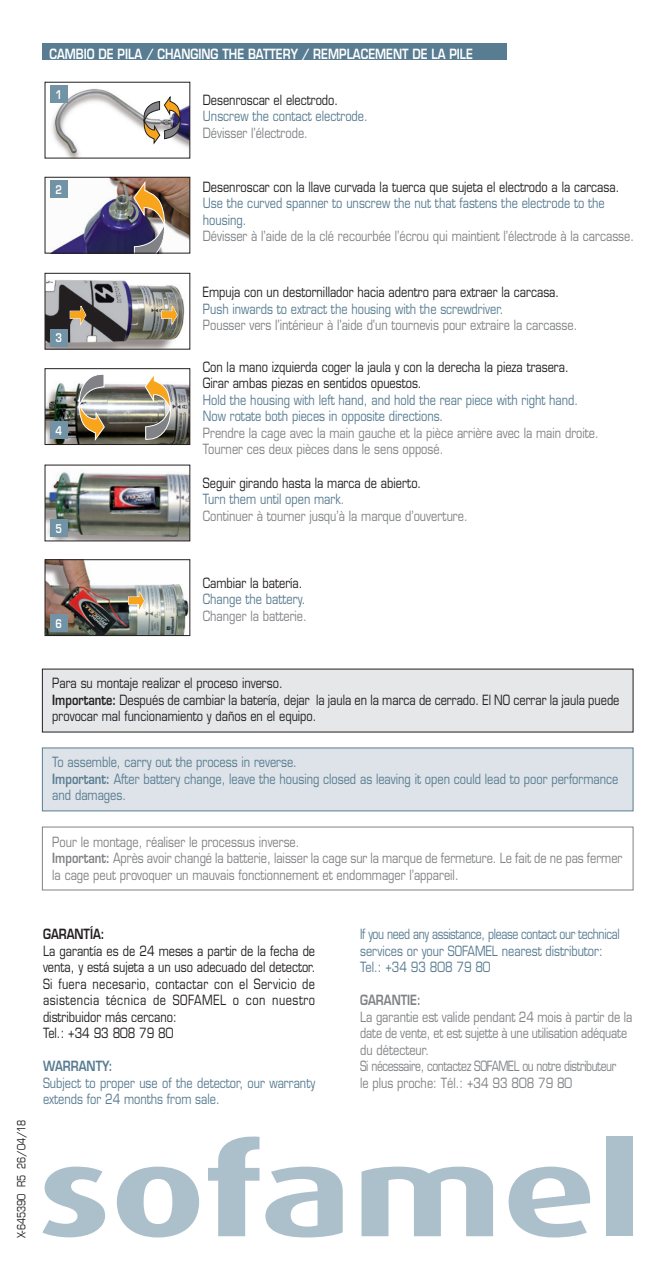
<style>
.page{position:relative;width:672px;height:1275px;background:#fff}
.page>*{position:absolute;margin:0;border:0;box-sizing:border-box;transform-origin:0 0}
.t1{font:13.75px/16.5px "Eurostile";color:#808285;scale:.8 1}
.t2{font:13.75px/16.5px "Eurostile";color:#231f20;scale:.8 1}
.t3{font:13.75px/16.5px "Eurostile";color:#587c91;scale:.8 1}
.t4{font:13.75px/16.5px "Eurostile";letter-spacing:-.03em;color:#587c91;scale:.76 1}
.t5{font:600 13.75px "Eurostile";color:#fff;scale:.8 1}
.t6{font:600 13.75px "Eurostile";color:#231f20;scale:.8 1}
.t7{font:600 13.75px "Eurostile";color:#587c91;scale:.8 1}
.t8{font:600 13.75px "Eurostile";color:#808285;scale:.8 1}
.t9{font:600 11.75px "Eurostile";color:#fff;scale:.8 1}
.t10{font:11px "Eurostile";color:#231f20;scale:.8 1}
.s1{color:#231f20}
.s2{color:#587c91}
.s3{color:#7292a5}
.s4{font-weight:600}
</style>
<div class="page">
<div style="left:42px;top:668px;width:591px;height:64px;background:#e6e7e9"></div>
<div style="left:42px;top:826px;width:591px;height:64px;background:#fff;border:1px solid #808285"></div>
<div style="left:42px;top:747px;width:591px;height:64px;background:#dde3e8;border:1px solid #587c91"></div>
<div style="left:43px;top:44px;width:464px;height:16px;background:#587c91"></div>
<img style="left:50px;top:85px;width:138px;height:71px">
<svg style="left:143px;top:96px;width:38px;height:48px"></svg>
<img style="left:53px;top:179px;width:135px;height:72px">
<svg style="left:133px;top:180px;width:33px;height:71px;background:#8d7567"></svg>
<div style="left:45px;top:177px;width:145px;height:76px;border:1px solid #231f20"></div>
<div style="left:50px;top:86px;width:17px;height:17px;background:#7292a5"></div>
<div style="left:50px;top:180px;width:17px;height:18px;background:#7292a5"></div>
<img style="left:47px;top:383px;width:141px;height:60px">
<div style="left:45px;top:368px;width:145px;height:77px;border:1px solid #231f20"></div>
<svg style="left:145px;top:376px;width:26px;height:65px"></svg>
<svg style="left:78px;top:374px;width:27px;height:67px;background:#a1967f"></svg>
<div style="left:50px;top:422px;width:17px;height:17px;background:#7292a5"></div>
<img style="left:47px;top:472px;width:141px;height:67px">
<div style="left:50px;top:519px;width:17px;height:17px;background:#7292a5"></div>
<img style="left:47px;top:561px;width:141px;height:73px">
<div style="left:45px;top:559px;width:145px;height:77px;border:1px solid #231f20"></div>
<svg style="left:128px;top:589px;width:17px;height:23px"></svg>
<div style="left:50px;top:614px;width:17px;height:18px;background:#7292a5"></div>
<img style="left:47px;top:280px;width:138px;height:67px">
<div style="left:45px;top:273px;width:145px;height:76px;border:1px solid #231f20"></div>
<svg style="left:69px;top:303px;width:18px;height:23px"></svg>
<svg style="left:161px;top:303px;width:17px;height:23px"></svg>
<div style="left:50px;top:329px;width:17px;height:17px;background:#7292a5"></div>
<svg style="left:42px;top:1166px;width:63px;height:71px"></svg>
<svg style="left:117px;top:1166px;width:82px;height:71px"></svg>
<svg style="left:208px;top:1136px;width:135px;height:101px"></svg>
<svg style="left:361px;top:1166px;width:132px;height:70px"></svg>
<svg style="left:509px;top:1166px;width:82px;height:71px"></svg>
<div style="left:606px;top:1136px;width:27px;height:100px;background:#acc0cb"></div>
<p class="t5" style="left:49px;top:45px;width:531px">CAMBIO DE PILA / CHANGING THE BATTERY / REMPLACEMENT DE LA PILE</p>
<p class="t9" style="left:55px;top:87px;width:10px">1</p>
<p class="t9" style="left:55px;top:182px;width:10px">2</p>
<p class="t9" style="left:55px;top:331px;width:10px">3</p>
<p class="t9" style="left:55px;top:423px;width:10px">4</p>
<p class="t9" style="left:55px;top:521px;width:10px">5</p>
<p class="t9" style="left:55px;top:616px;width:10px">6</p>
<p class="t2" style="left:203px;top:91px;width:171px">Desenroscar el electrodo.</p>
<p class="t3" style="left:203px;top:108px;width:208px">Unscrew the contact electrode.</p>
<p class="t1" style="left:203px;top:124px;width:133px">Dévisser l’électrode.</p>
<p class="t2" style="left:203px;top:178px;width:522px">Desenroscar con la llave curvada la tuerca que sujeta el electrodo a la carcasa.</p>
<p class="t3" style="left:203px;top:195px;width:504px">Use the curved spanner to unscrew the nut that fastens the electrode to the housing.</p>
<p class="t1" style="left:203px;top:228px;width:541px">Dévisser à l’aide de la clé recourbée l’écrou qui maintient l’électrode à la carcasse.</p>
<p class="t2" style="left:203px;top:284px;width:447px">Empuja con un destornillador hacia adentro para extraer la carcasa.</p>
<p class="t3" style="left:203px;top:300px;width:377px">Push inwards to extract the housing with the screwdriver.</p>
<p class="t1" style="left:203px;top:317px;width:470px">Pousser vers l’intérieur à l’aide d’un tournevis pour extraire la carcasse.</p>
<p class="t2" style="left:203px;top:358px;width:459px">Con la mano izquierda coger la jaula y con la derecha la pieza trasera.<br>Girar ambas piezas en sentidos opuestos.</p>
<p class="t3" style="left:203px;top:391px;width:471px">Hold the housing with left hand, and hold the rear piece with right hand.<br>Now rotate both pieces in opposite directions.</p>
<p class="t1" style="left:203px;top:424px;width:497px">Prendre la cage avec la main gauche et la pièce arrière avec la main droite.<br>Tourner ces deux pièces dans le sens opposé.</p>
<p class="t1" style="left:203px;top:474px;width:333px"><span class="s1">Seguir girando hasta la marca de abierto.<br></span><span class="s2">Turn them until open mark</span><span class="s3">.<br></span>Continuer à tourner jusqu’à la marque d’ouverture.</p>
<p class="t2" style="left:203px;top:574px;width:126px">Cambiar la batería.</p>
<p class="t3" style="left:203px;top:591px;width:130px">Change the battery.</p>
<p class="t1" style="left:203px;top:607px;width:132px">Changer la batterie.</p>
<p class="t2" style="left:52px;top:675px;width:711px">Para su montaje realizar el proceso inverso.<br><span class="s4">Importante:</span> Después de cambiar la batería, dejar la jaula en la marca de cerrado. El NO cerrar la jaula puede provocar mal funcionamiento y daños en el equipo.</p>
<p class="t3" style="left:52px;top:754px;width:709px">To assemble, carry out the process in reverse.<br><span class="s4">Important:</span> After battery change, leave the housing closed as leaving it open could lead to poor performance and damages.</p>
<p class="t1" style="left:52px;top:833px;width:714px">Pour le montage, réaliser le processus inverse.<br><span class="s4">Important:</span> Après avoir changé la batterie, laisser la cage sur la marque de fermeture. Le fait de ne pas fermer la cage peut provoquer un mauvais fonctionnement et endommager l’appareil.</p>
<p class="t10" style="left:15px;top:1238px;width:150px;rotate:-90deg">X-645390 R5 26/04/18</p>
<p class="t6" style="left:43px;top:925px;width:79px">GARANTÍA:</p>
<p class="t2" style="left:43px;top:942px;width:342px">La garantía es de 24 meses a partir de la fecha de venta, y está sujeta a un uso adecuado del detector.<br>Si fuera necesario, contactar con el Servicio de asistencia técnica de SOFAMEL o con nuestro distribuidor más cercano:<br>Tel.: +34 93 808 79 80</p>
<p class="t7" style="left:43px;top:1057px;width:88px">WARRANTY:</p>
<p class="t3" style="left:43px;top:1074px;width:342px">Subject to proper use of the detector, our warranty extends for 24 months from sale.</p>
<p class="t4" style="left:360px;top:925px;width:343px">If you need any assistance, please contact our technical services or your SOFAMEL nearest distributor:<br>Tel.: +34 93 808 79 80</p>
<p class="t8" style="left:360px;top:991px;width:78px">GARANTIE:</p>
<p class="t1" style="left:360px;top:1008px;width:342px">La garantie est valide pendant 24 mois à partir de la date de vente, et est sujette à une utilisation adéquate du détecteur.<br>Si nécessaire, contactez SOFAMEL ou notre distributeur<br>le plus proche: Tél.: +34 93 808 79 80</p>
</div>
